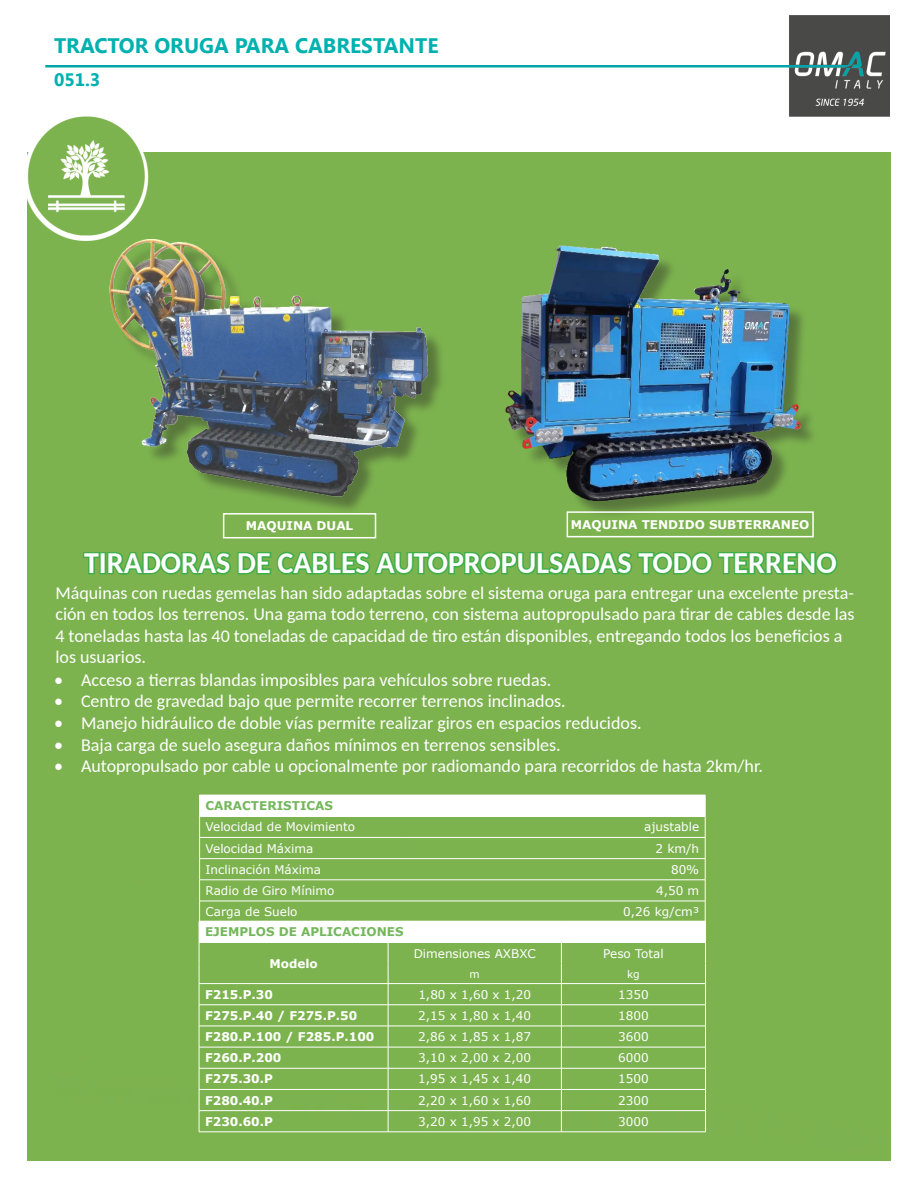
<style>
.page{position:relative;width:918px;height:1188px;background:#fff}
.page>*{position:absolute;margin:0;border:0;box-sizing:border-box;transform-origin:0 0}
.t1{font:700 30px "Carlito";color:#fff}
.t2{font:700 21px "Khmer UI";color:#00b1b0}
.t3{font:18px/21.6px "Carlito";color:#fff}
.t4{font:700 18px "Khmer UI";color:#00b1b0}
.t5{font:12px "Verdana";color:#fff}
.t6{font:700 12px "Verdana";color:#fff}
.t7{font:700 12px "Verdana";color:#75b75c}
.t8{font:10.5px "Verdana";color:#fff}
</style>
<div class="page">
<img style="left:45px;top:16px;width:845px;height:101px">
<div style="left:28px;top:152px;width:863px;height:1009px;background:#7db34f"></div>
<img style="left:198px;top:794px;width:508px;height:338px">
<img style="left:27px;top:110px;width:135px;height:133px">
<svg style="left:83px;top:551px;width:755px;height:24px"></svg>
<img style="left:505px;top:245px;width:308px;height:284px">
<div style="left:200px;top:795px;width:505px;height:21px;background:#fff"></div>
<hr style="left:199px;top:816px;width:290px;height:1px;background:#fff">
<hr style="left:489px;top:816px;width:216px;height:1px;background:#fff">
<hr style="left:199px;top:837px;width:290px;height:1px;background:#fff">
<hr style="left:489px;top:837px;width:216px;height:1px;background:#fff">
<hr style="left:199px;top:858px;width:290px;height:1px;background:#fff">
<hr style="left:489px;top:858px;width:216px;height:1px;background:#fff">
<hr style="left:199px;top:880px;width:290px;height:1px;background:#fff">
<hr style="left:489px;top:880px;width:216px;height:1px;background:#fff">
<hr style="left:199px;top:901px;width:290px;height:1px;background:#fff">
<hr style="left:489px;top:901px;width:216px;height:1px;background:#fff">
<div style="left:199px;top:921px;width:507px;height:21px;background:#fff"></div>
<hr style="left:199px;top:983px;width:189px;height:1px;background:#fff">
<hr style="left:199px;top:1005px;width:189px;height:1px;background:#fff">
<hr style="left:199px;top:1026px;width:189px;height:1px;background:#fff">
<hr style="left:199px;top:1047px;width:189px;height:1px;background:#fff">
<hr style="left:199px;top:1068px;width:189px;height:1px;background:#fff">
<hr style="left:199px;top:1089px;width:189px;height:1px;background:#fff">
<hr style="left:199px;top:1110px;width:189px;height:1px;background:#fff">
<hr style="left:199px;top:1132px;width:189px;height:1px;background:#fff">
<hr style="left:388px;top:1005px;width:173px;height:1px;background:#fff">
<hr style="left:561px;top:1005px;width:145px;height:1px;background:#fff">
<hr style="left:388px;top:1026px;width:173px;height:1px;background:#fff">
<hr style="left:561px;top:1026px;width:145px;height:1px;background:#fff">
<hr style="left:388px;top:1047px;width:173px;height:1px;background:#fff">
<hr style="left:561px;top:1047px;width:145px;height:1px;background:#fff">
<hr style="left:388px;top:1068px;width:173px;height:1px;background:#fff">
<hr style="left:561px;top:1068px;width:145px;height:1px;background:#fff">
<hr style="left:388px;top:1089px;width:173px;height:1px;background:#fff">
<hr style="left:561px;top:1089px;width:145px;height:1px;background:#fff">
<hr style="left:388px;top:1110px;width:173px;height:1px;background:#fff">
<hr style="left:561px;top:1110px;width:145px;height:1px;background:#fff">
<hr style="left:388px;top:1132px;width:173px;height:1px;background:#fff">
<hr style="left:561px;top:1132px;width:145px;height:1px;background:#fff">
<svg style="left:388px;top:943px;width:1px;height:189px"></svg>
<hr style="left:388px;top:983px;width:173px;height:1px;background:#fff">
<svg style="left:561px;top:943px;width:1px;height:189px"></svg>
<hr style="left:561px;top:983px;width:145px;height:1px;background:#fff">
<svg style="left:199px;top:795px;width:1px;height:337px"></svg>
<svg style="left:705px;top:795px;width:1px;height:337px"></svg>
<hr style="left:199px;top:942px;width:189px;height:1px;background:#fff">
<hr style="left:388px;top:942px;width:173px;height:1px;background:#fff">
<hr style="left:561px;top:942px;width:145px;height:1px;background:#fff">
<div style="left:113px;top:242px;width:333px;height:273px;background:#231f20;opacity:.4"></div>
<img style="left:103px;top:240px;width:343px;height:256px">
<div style="left:223px;top:513px;width:153px;height:25px;border:2px solid #fff"></div>
<div style="left:567px;top:511px;width:247px;height:26px;border:2px solid #fff"></div>
<p class="t2" style="left:54px;top:34px;width:386px">TRACTOR ORUGA PARA CABRESTANTE</p>
<p class="t4" style="left:54px;top:69px;width:48px">051.3</p>
<p class="t6" style="left:246px;top:517px;width:109px">MAQUINA DUAL</p>
<p class="t6" style="left:571px;top:516px;width:240px">MAQUINA TENDIDO SUBTERRANEO</p>
<h1 class="t1" style="left:84px;top:542px;width:754px">TIRADORAS DE CABLES AUTOPROPULSADAS TODO TERRENO</h1>
<p class="t3" style="left:55px;top:581px;width:801px">Máquinas con ruedas gemelas han sido adaptadas sobre el sistema oruga para entregar una excelente presta&shy;ción en todos los terrenos. Una gama todo terreno, con sistema autopropulsado para tirar de cables desde las 4 toneladas hasta las 40 toneladas de capacidad de tiro están disponibles, entregando todos los beneficios a los usuarios.</p>
<p class="t3" style="left:54px;top:668px;width:499px">• Acceso a tierras blandas imposibles para vehículos sobre ruedas.</p>
<p class="t3" style="left:54px;top:690px;width:513px">• Centro de gravedad bajo que permite recorrer terrenos inclinados.</p>
<p class="t3" style="left:54px;top:711px;width:589px">• Manejo hidráulico de doble vías permite realizar giros en espacios reducidos.</p>
<p class="t3" style="left:54px;top:733px;width:508px">• Baja carga de suelo asegura daños mínimos en terrenos sensibles.</p>
<p class="t3" style="left:54px;top:755px;width:711px">• Autopropulsado por cable u opcionalmente por radiomando para recorridos de hasta 2km/hr.</p>
<p class="t7" style="left:206px;top:797px;width:129px">CARACTERISTICAS</p>
<p class="t5" style="left:206px;top:819px;width:151px">Velocidad de Movimiento</p>
<p class="t5" style="left:644px;top:819px;width:57px">ajustable</p>
<p class="t5" style="left:206px;top:840px;width:109px">Velocidad Máxima</p>
<p class="t5" style="left:656px;top:840px;width:45px">2 km/h</p>
<p class="t5" style="left:206px;top:861px;width:117px">Inclinación Máxima</p>
<p class="t5" style="left:671px;top:861px;width:30px">80%</p>
<p class="t5" style="left:206px;top:882px;width:130px">Radio de Giro Mínimo</p>
<p class="t5" style="left:656px;top:882px;width:45px">4,50 m</p>
<p class="t5" style="left:206px;top:904px;width:94px">Carga de Suelo</p>
<p class="t5" style="left:623px;top:904px;width:77px">0,26 kg/cm³</p>
<p class="t7" style="left:205px;top:924px;width:200px">EJEMPLOS DE APLICACIONES</p>
<p class="t6" style="left:269px;top:955px;width:50px">Modelo</p>
<p class="t5" style="left:414px;top:945px;width:124px">Dimensiones AXBXC</p>
<p class="t5" style="left:603px;top:945px;width:62px">Peso Total</p>
<p class="t8" style="left:470px;top:967px;width:12px">m</p>
<p class="t8" style="left:627px;top:967px;width:14px">kg</p>
<p class="t6" style="left:205px;top:986px;width:69px">F215.P.30</p>
<p class="t5" style="left:418px;top:986px;width:114px">1,80 x 1,60 x 1,20</p>
<p class="t5" style="left:618px;top:986px;width:32px">1350</p>
<p class="t6" style="left:205px;top:1007px;width:154px">F275.P.40 / F275.P.50</p>
<p class="t5" style="left:418px;top:1007px;width:114px">2,15 x 1,80 x 1,40</p>
<p class="t5" style="left:618px;top:1007px;width:32px">1800</p>
<p class="t6" style="left:205px;top:1028px;width:171px">F280.P.100 / F285.P.100</p>
<p class="t5" style="left:418px;top:1029px;width:114px">2,86 x 1,85 x 1,87</p>
<p class="t5" style="left:618px;top:1029px;width:32px">3600</p>
<p class="t6" style="left:205px;top:1049px;width:78px">F260.P.200</p>
<p class="t5" style="left:418px;top:1050px;width:114px">3,10 x 2,00 x 2,00</p>
<p class="t5" style="left:618px;top:1050px;width:32px">6000</p>
<p class="t6" style="left:205px;top:1071px;width:69px">F275.30.P</p>
<p class="t5" style="left:418px;top:1071px;width:114px">1,95 x 1,45 x 1,40</p>
<p class="t5" style="left:618px;top:1071px;width:32px">1500</p>
<p class="t6" style="left:205px;top:1092px;width:69px">F280.40.P</p>
<p class="t5" style="left:418px;top:1092px;width:114px">2,20 x 1,60 x 1,60</p>
<p class="t5" style="left:618px;top:1092px;width:32px">2300</p>
<p class="t6" style="left:205px;top:1113px;width:69px">F230.60.P</p>
<p class="t5" style="left:418px;top:1113px;width:114px">3,20 x 1,95 x 2,00</p>
<p class="t5" style="left:618px;top:1113px;width:32px">3000</p>
</div>
